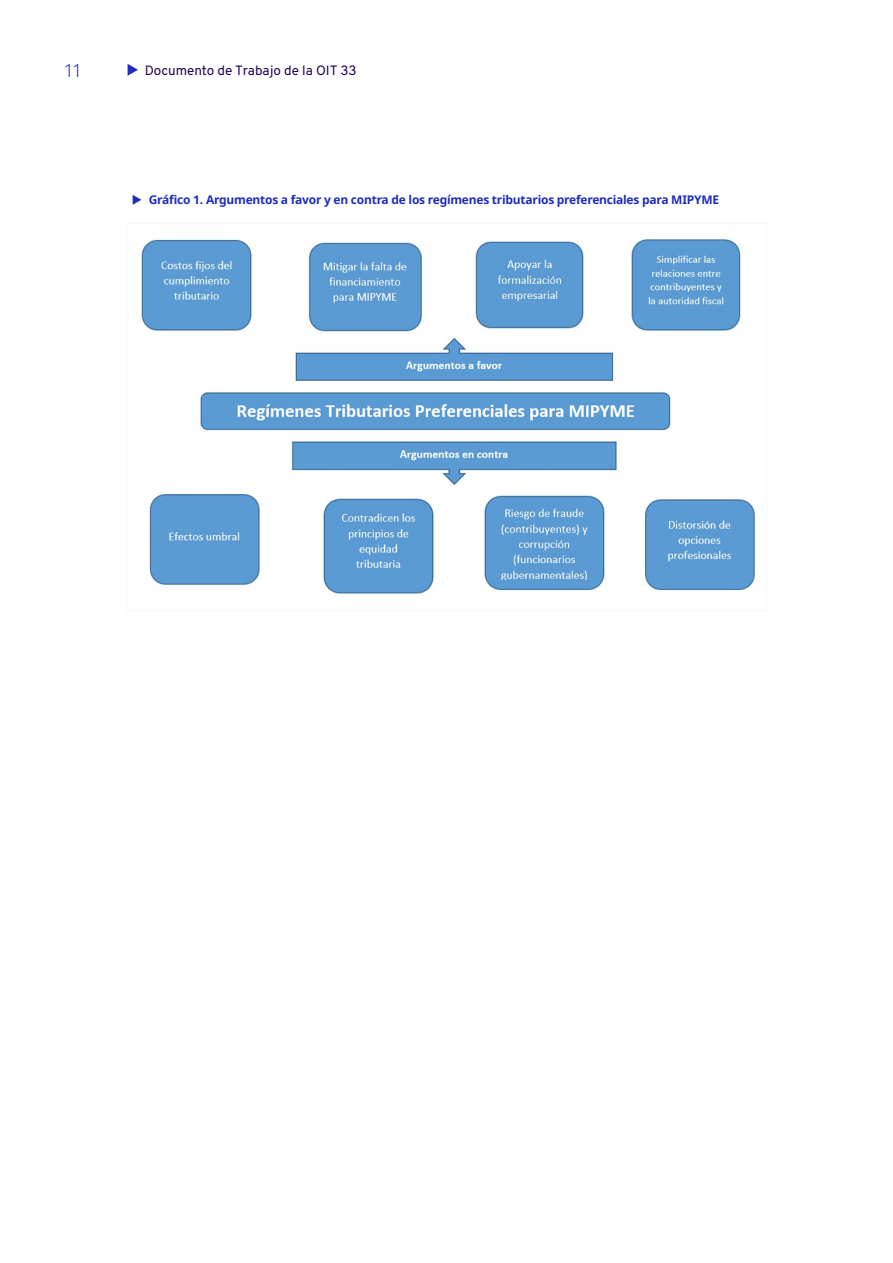
<style>
.page{position:relative;width:893px;height:1263px;background:#fff}
.page>*{position:absolute;margin:0;border:0;box-sizing:border-box;transform-origin:0 0}
.t1{font:300 18px "Noto Sans";color:#1e2dbe}
.t2{font:13.5px "Overpass";color:#230050}
.t3{font:700 12px "Noto Sans";letter-spacing:-.02em;color:#1e2dbe}
</style>
<div class="page">
<svg style="left:128px;top:64px;width:10px;height:12px"></svg>
<img style="left:126px;top:239px;width:641px;height:372px">
<h1 class="t1" style="left:64px;top:57px;width:20px">11</h1>
<p class="t2" style="left:145px;top:60px;width:213px">Documento de Trabajo de la OIT 33</p>
<p class="t3" style="left:149px;top:191px;width:572px">Gráfico 1. Argumentos a favor y en contra de los regímenes tributarios preferenciales para MIPYME</p>
</div>
